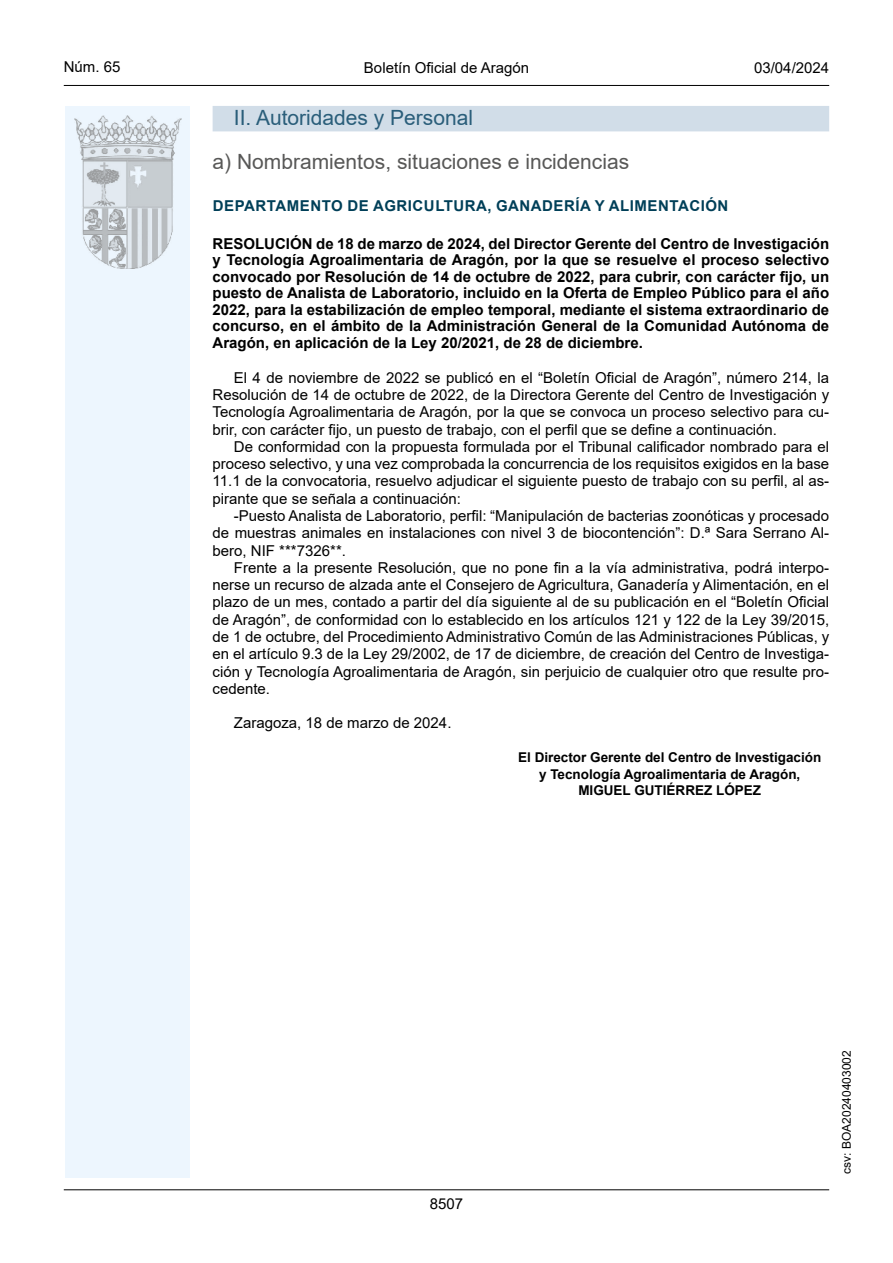
<style>
.page{position:relative;width:893px;height:1263px;background:#fff}
.page>*{position:absolute;margin:0;border:0;box-sizing:border-box;transform-origin:0 0}
.Sub_Seccion{font:21px "Arial";color:#585857}
.Titulo_sec{font:21px "Arial";color:#2a5e7a}
.inicio_de_parrafo{font:15px/17.2px "Arial";color:#000;text-align:justify}
.Titulo_text{font:15px/16.5px "Arial Bold MT2";color:#000;text-align:justify}
.emisor_text{font:15px "Arial Bold MT2";letter-spacing:.035em;color:#003f58}
.estilo_head-c{font:15px "Arial";color:#000}
.estilo_head-d{font:15px "Arial MT2";color:#000}
.estilo_head-i{font:15px "Arial MT2";color:#000}
.numero_pagina{font:15px "Arial MT2";color:#000}
.firma_der{font:13.5px "Arial Bold MT2";color:#000}
.estilo_head-i-2{font:12px "Arial MT2";color:#000}
.s1{font-family:"Arial";font-weight:700}
</style>
<div class="page">
<div style="left:65px;top:106px;width:125px;height:1072px;background:#edf6fe"></div>
<img style="left:75px;top:115px;width:106px;height:153px">
<hr style="left:64px;top:85px;width:765px;height:1px;background:#000">
<hr style="left:64px;top:1189px;width:765px;height:1px;background:#000">
<div style="left:213px;top:106px;width:616px;height:25px;background:#d1dde8"></div>
<p class="estilo_head-i" style="left:64px;top:57px;width:58px">Núm. 65</p>
<p class="estilo_head-c" style="left:364px;top:57px;width:167px">Boletín Oficial de Aragón</p>
<p class="estilo_head-d" style="left:754px;top:57px;width:77px">03/04/2024</p>
<h3 class="Titulo_sec" style="left:234px;top:103px;width:241px">II. Autoridades y Personal</h3>
<h4 class="Sub_Seccion" style="left:213px;top:147px;width:418px">a) Nombramientos, situaciones e incidencias</h4>
<h5 class="emisor_text" style="left:213px;top:195px;width:517px">DEPARTAMENTO DE AGRICULTURA, GANADERÍA Y ALIMENTACIÓN</h5>
<p class="Titulo_text" style="left:213px;top:236px;width:618px">RESOLUCIÓN de 18 de marzo de 2024, del Director Gerente del Centro de Investigación y Tecnología Agroalimentaria de Aragón, por la que se resuelve el proceso selectivo <span class="s1">convocado por Resolución de 14 de octubre de 2022, para cubrir, con carácter fijo, un </span>puesto de Analista de Laboratorio, incluido en la Oferta de Empleo Público para el año 2022, para la estabilización de empleo temporal, mediante el sistema extraordinario de concurso, en el ámbito de la Administración General de la Comunidad Autónoma de Aragón, en aplicación de la Ley 20/2021, de 28 de diciembre.</p>
<p class="inicio_de_parrafo" style="left:213px;top:369px;width:618px;text-indent:21px">El 4 de noviembre de 2022 se publicó en el “Boletín Oficial de Aragón”, número 214, la Resolución de 14 de octubre de 2022, de la Directora Gerente del Centro de Investigación y Tecnología Agroalimentaria de Aragón, por la que se convoca un proceso selectivo para cu&shy;brir, con carácter fijo, un puesto de trabajo, con el perfil que se define a continuación.</p>
<p class="inicio_de_parrafo" style="left:213px;top:438px;width:618px;text-indent:21px">De conformidad con la propuesta formulada por el Tribunal calificador nombrado para el proceso selectivo, y una vez comprobada la concurrencia de los requisitos exigidos en la base 11.1 de la convocatoria, resuelvo adjudicar el siguiente puesto de trabajo con su perfil, al as&shy;pirante que se señala a continuación:</p>
<p class="inicio_de_parrafo" style="left:213px;top:507px;width:618px;text-indent:21px">-Puesto Analista de Laboratorio, perfil: “Manipulación de bacterias zoonóticas y procesado de muestras animales en instalaciones con nivel 3 de biocontención”: D.ª Sara Serrano Al&shy;bero, NIF ***7326**.</p>
<p class="inicio_de_parrafo" style="left:213px;top:559px;width:618px;text-indent:21px">Frente a la presente Resolución, que no pone fin a la vía administrativa, podrá interpo&shy;nerse un recurso de alzada ante el Consejero de Agricultura, Ganadería y Alimentación, en el plazo de un mes, contado a partir del día siguiente al de su publicación en el “Boletín Oficial de Aragón”, de conformidad con lo establecido en los artículos 121 y 122 de la Ley 39/2015, de 1 de octubre, del Procedimiento Administrativo Común de las Administraciones Públicas, y en el artículo 9.3 de la Ley 29/2002, de 17 de diciembre, de creación del Centro de Investiga&shy;ción y Tecnología Agroalimentaria de Aragón, sin perjuicio de cualquier otro que resulte pro&shy;cedente.</p>
<p class="inicio_de_parrafo" style="left:234px;top:714px;width:219px">Zaragoza, 18 de marzo de 2024.</p>
<p class="firma_der" style="left:518px;top:748px;width:305px">El Director Gerente del Centro de Investigación</p>
<p class="firma_der" style="left:539px;top:764px;width:263px">y Tecnología Agroalimentaria de Aragón,</p>
<p class="firma_der" style="left:578px;top:781px;width:184px">MIGUEL GUTIÉRREZ LÓPEZ</p>
<p class="numero_pagina" style="left:430px;top:1193px;width:35px">8507</p>
<p class="estilo_head-i-2" style="left:838px;top:1174px;width:125px;rotate:-90deg">csv: BOA20240403002</p>
</div>
